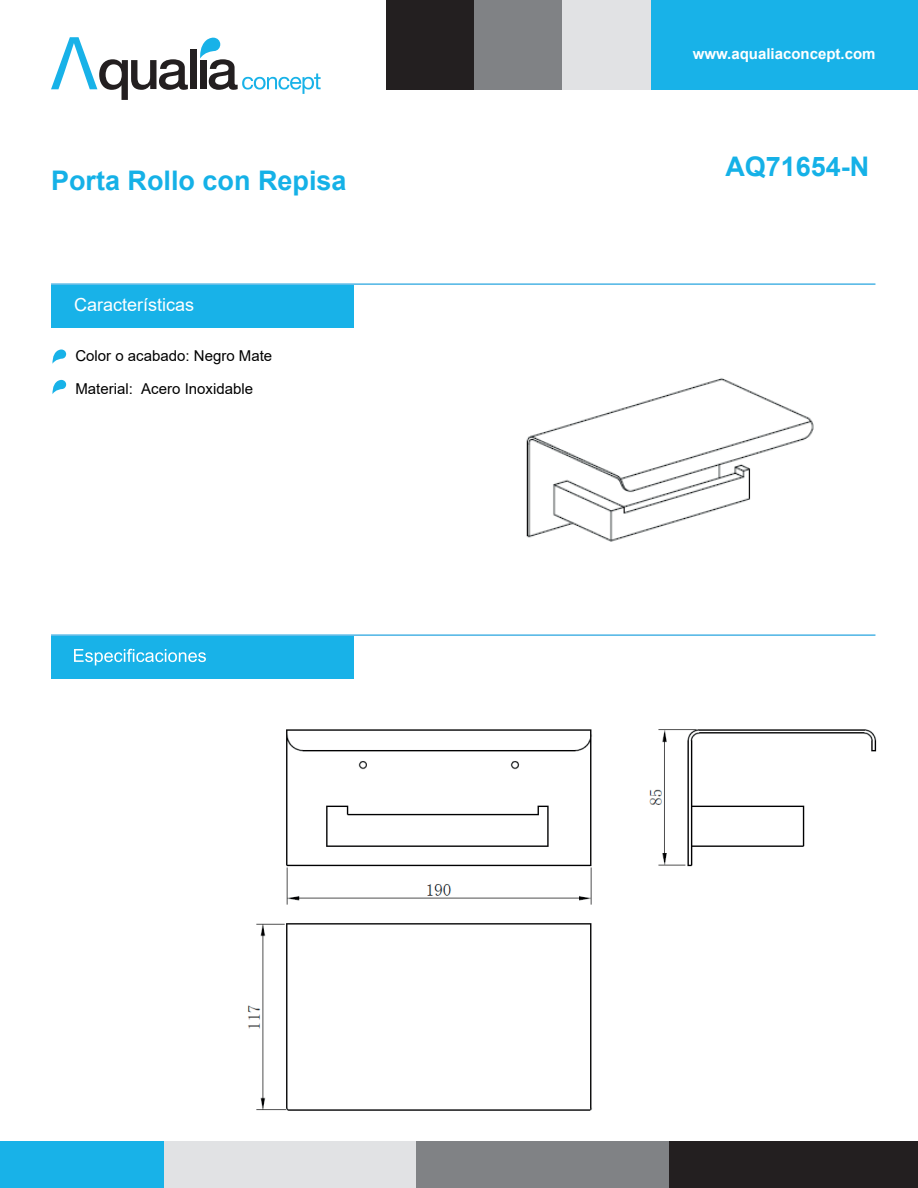
<style>
.page{position:relative;width:918px;height:1188px;background:#fff}
.page>*{position:absolute;margin:0;border:0;box-sizing:border-box;transform-origin:0 0}
.t1{font:700 27px "Arial";color:#15b1e7}
.t2{font:18px "Arial";color:#fff}
.t3{font:15px/32.2px "Arial";color:#000001}
.t4{font:700 15px "Arial";color:#fff}
</style>
<div class="page">
<div style="left:0;top:1142px;width:163px;height:46px;background:#18b2e8"></div>
<div style="left:164px;top:1142px;width:253px;height:46px;background:#e1e2e4"></div>
<div style="left:417px;top:1142px;width:253px;height:46px;background:#808285"></div>
<div style="left:670px;top:1142px;width:248px;height:46px;background:#231f20"></div>
<div style="left:650px;top:0;width:268px;height:89px;background:#18b2e8"></div>
<div style="left:562px;top:0;width:88px;height:89px;background:#e1e2e4"></div>
<div style="left:474px;top:0;width:88px;height:89px;background:#808285"></div>
<div style="left:386px;top:0;width:88px;height:89px;background:#231f20"></div>
<div style="left:190px;top:49px;width:7px;height:40px;background:#231f20"></div>
<svg style="left:51px;top:37px;width:137px;height:63px"></svg>
<svg style="left:200px;top:38px;width:121px;height:56px"></svg>
<div style="left:51px;top:285px;width:303px;height:42px;background:#18b2e8"></div>
<div style="left:51px;top:636px;width:303px;height:42px;background:#18b2e8"></div>
<svg style="left:74px;top:649px;width:132px;height:16px"></svg>
<hr style="left:51px;top:283px;width:824px;height:2px;background:#4cb4e5">
<hr style="left:51px;top:634px;width:824px;height:2px;background:#4cb4e5">
<svg style="left:52px;top:350px;width:14px;height:14px"></svg>
<svg style="left:52px;top:380px;width:14px;height:14px"></svg>
<img style="left:526px;top:378px;width:288px;height:164px">
<img style="left:247px;top:729px;width:630px;height:382px">
<h1 class="t1" style="left:51px;top:161px;width:297px">Porta Rollo con Repisa</h1>
<p class="t2" style="left:74px;top:292px;width:122px">Características</p>
<p class="t3" style="left:75px;top:340px;width:198px">Color o acabado: Negro Mate<br>Material: Acero Inoxidable</p>
<p class="t4" style="left:693px;top:43px;width:184px">www.aqualiaconcept.com</p>
<h1 class="t1" style="left:725px;top:147px;width:146px">AQ71654-N</h1>
</div>
